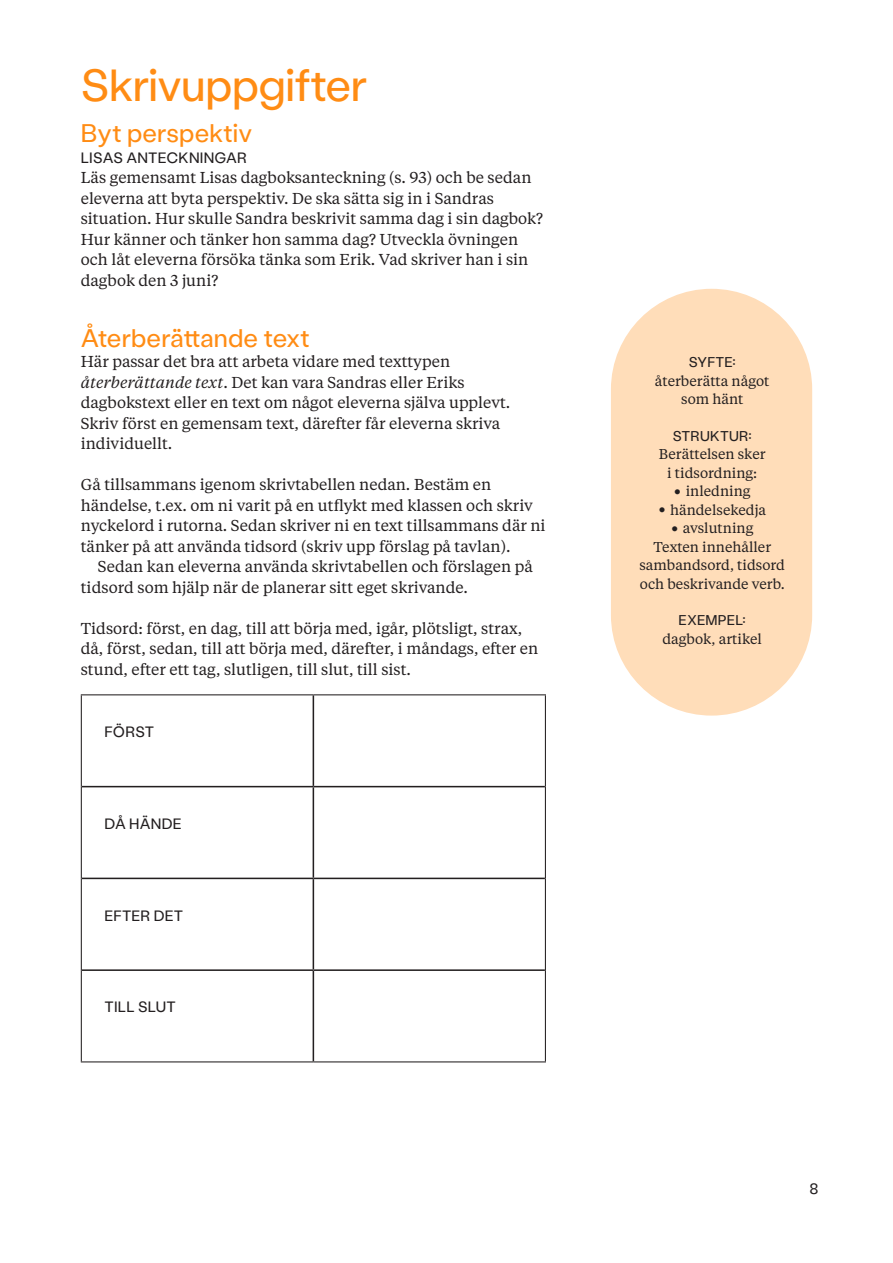
<style>
.page{position:relative;width:893px;height:1263px;background:#fff}
.page>*{position:absolute;margin:0;border:0;box-sizing:border-box;transform-origin:0 0}
.Rubrik{font:45px "Stabil Grotesk";letter-spacing:-.015em;color:#ff8c14}
.Kapitel{font:25.5px "Stabil Grotesk";letter-spacing:.005em;color:#ff8c14}
.Brödtext{font:15.75px/20.4px "Tiempos Text";color:#231f20}
.Brödtext_Indrag{font:15.75px/20.4px "Tiempos Text";color:#231f20}
.Styckeformat_2{font:15px "Stabil Grotesk";letter-spacing:.015em;color:#231f20}
.Tagg{font:15px "Stabil Grotesk";letter-spacing:.015em;color:#231f20}
.Ruta{font:14.1px/18.5px "Tiempos Text";color:#231f20;text-align:center}
.Ruta-2{font:14.1px "Stabil Grotesk";letter-spacing:.015em;color:#231f20}
.s1{font-style:italic}
.s2{font-family:"Stabil Grotesk"}
.s3{font-size:20.7px}
</style>
<div class="page">
<div style="left:611px;top:289px;width:201px;height:427px;background:#ffddb9;border-radius:101px"></div>
<hr style="left:313px;top:695px;width:1px;height:91px;background:#231f20">
<hr style="left:82px;top:786px;width:231px;height:1px;background:#231f20">
<hr style="left:313px;top:786px;width:232px;height:1px;background:#231f20">
<hr style="left:313px;top:787px;width:1px;height:91px;background:#231f20">
<hr style="left:82px;top:878px;width:231px;height:1px;background:#231f20">
<hr style="left:313px;top:878px;width:232px;height:1px;background:#231f20">
<hr style="left:313px;top:879px;width:1px;height:90px;background:#231f20">
<hr style="left:82px;top:969px;width:231px;height:2px;background:#231f20">
<hr style="left:313px;top:969px;width:232px;height:2px;background:#231f20">
<hr style="left:313px;top:971px;width:1px;height:90px;background:#231f20">
<hr style="left:81px;top:694px;width:232px;height:1px;background:#231f20">
<hr style="left:81px;top:695px;width:1px;height:92px;background:#231f20">
<hr style="left:313px;top:694px;width:233px;height:1px;background:#231f20">
<hr style="left:545px;top:695px;width:1px;height:92px;background:#231f20">
<hr style="left:81px;top:787px;width:1px;height:91px;background:#231f20">
<hr style="left:545px;top:787px;width:1px;height:91px;background:#231f20">
<hr style="left:81px;top:878px;width:1px;height:92px;background:#231f20">
<hr style="left:545px;top:878px;width:1px;height:92px;background:#231f20">
<hr style="left:81px;top:970px;width:1px;height:91px;background:#231f20">
<hr style="left:545px;top:970px;width:1px;height:91px;background:#231f20">
<hr style="left:81px;top:1061px;width:232px;height:1px;background:#231f20">
<hr style="left:313px;top:1061px;width:233px;height:1px;background:#231f20">
<p class="Rubrik" style="left:81px;top:55px;width:288px">Skrivuppgifter</p>
<p class="Kapitel" style="left:81px;top:116px;width:173px">Byt perspektiv</p>
<p class="Tagg" style="left:81px;top:147px;width:168px">LISAS ANTECKNINGAR</p>
<p class="Brödtext" style="left:81px;top:167px;width:464px">Läs gemensamt Lisas dagboksanteckning (s. 93) och be sedan eleverna att byta perspektiv. De ska sätta sig in i Sandras situation. Hur skulle Sandra beskrivit samma dag i sin dagbok?<br>Hur känner och tänker hon samma dag? Utveckla övningen och låt eleverna försöka tänka som Erik. Vad skriver han i sin dagbok den 3 juni?</p>
<p class="Kapitel" style="left:81px;top:321px;width:230px">Återberättande text</p>
<p class="Brödtext" style="left:81px;top:351px;width:431px">Här passar det bra att arbeta vidare med texttypen <span class="s1">återberättande text</span>. Det kan vara Sandras eller Eriks dagbokstext eller en text om något eleverna själva upplevt.<br>Skriv först en gemensam text, därefter får eleverna skriva individuellt.</p>
<p class="Brödtext" style="left:81px;top:474px;width:466px">Gå tillsammans igenom skrivtabellen nedan. Bestäm en händelse, t.ex. om ni varit på en utflykt med klassen och skriv nyckelord i rutorna. Sedan skriver ni en text tillsammans där ni tänker på att använda tidsord (skriv upp förslag på tavlan).</p>
<p class="Brödtext_Indrag" style="left:81px;top:556px;width:454px;text-indent:17px">Sedan kan eleverna använda skrivtabellen och förslagen på tidsord som hjälp när de planerar sitt eget skrivande.</p>
<p class="Brödtext" style="left:81px;top:617px;width:459px">Tidsord: först, en dag, till att börja med, igår, plötsligt, strax, då, först, sedan, till att börja med, därefter, i måndags, efter en stund, efter ett tag, slutligen, till slut, till sist.</p>
<p class="Styckeformat_2" style="left:105px;top:722px;width:51px">FÖRST</p>
<p class="Styckeformat_2" style="left:105px;top:813px;width:79px">DÅ HÄNDE</p>
<p class="Styckeformat_2" style="left:105px;top:905px;width:80px">EFTER DET</p>
<p class="Styckeformat_2" style="left:105px;top:996px;width:73px">TILL SLUT</p>
<p class="Ruta" style="left:655px;top:352px;width:116px"><span class="s2">SYFTE: </span>återberätta något som hänt</p>
<p class="Ruta-2" style="left:673px;top:427px;width:81px">STRUKTUR:</p>
<p class="Ruta" style="left:659px;top:445px;width:108px">Berättelsen sker i tidsordning:</p>
<p class="Ruta" style="left:674px;top:481px;width:78px"><span class="s3">•</span> inledning</p>
<p class="Ruta" style="left:658px;top:500px;width:109px"><span class="s3">•</span> händelsekedja</p>
<p class="Ruta" style="left:671px;top:518px;width:84px"><span class="s3">•</span> avslutning</p>
<p class="Ruta" style="left:639px;top:537px;width:147px">Texten innehåller sambandsord, tidsord och beskrivande verb.</p>
<p class="Ruta" style="left:662px;top:610px;width:101px"><span class="s2">EXEMPEL: </span>dagbok, artikel</p>
<p class="Tagg" style="left:809px;top:1178px;width:11px">8</p>
</div>
